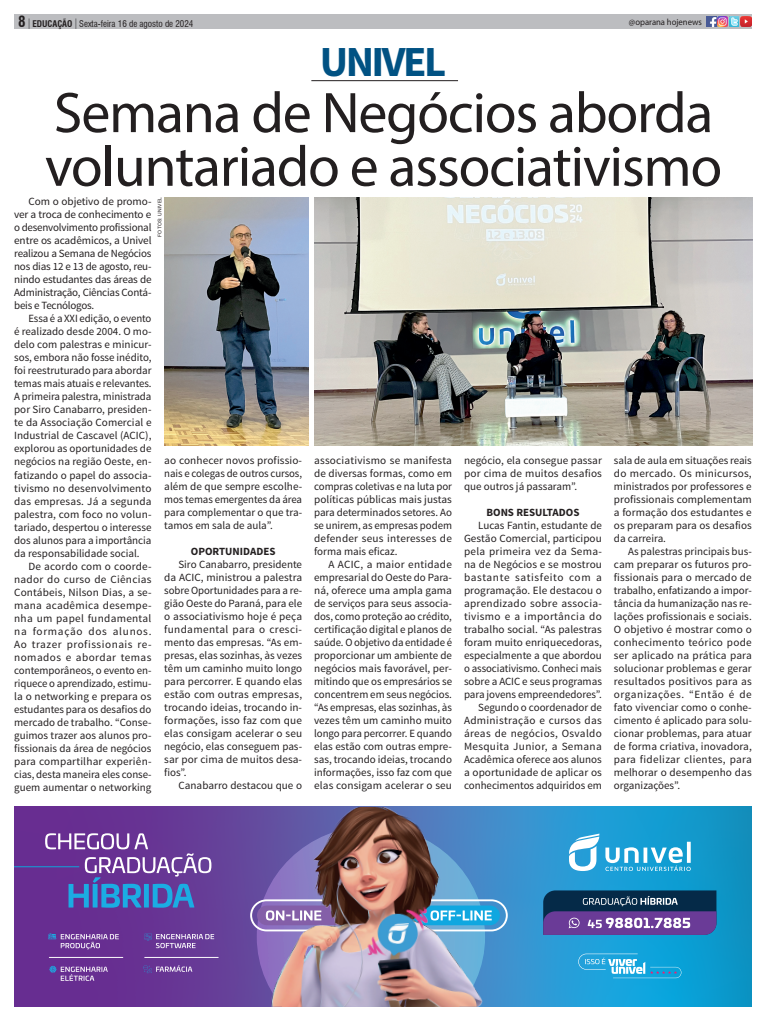
<style>
.page{position:relative;width:766px;height:1021px;background:#fff}
.page>*{position:absolute;margin:0;border:0;box-sizing:border-box;transform-origin:0 0}
.TITULO_PRINCIPAL{font:57.7px "Myriad Pro";letter-spacing:-.02em;color:#231f20}
.titulo_nsr{font:700 42.9px "Source Sans Pro";letter-spacing:-.06em;color:#015283}
.t1{font:700 condensed 15px "Swiss 721 BT";color:#231f20}
.TEXTO_ESSE{font:11px/13px "Source Sans Pro";color:#231f20;text-align:justify}
.TEXTO_ESSE-2{font:700 11px "Source Sans Pro";color:#231f20}
.t2{font:condensed 9px "Swiss 721 BT";color:#231f20}
.t3{font:9px "Myriad Pro";color:#231f20;scale:.96 1}
.Crédito{font:5px "Arial";letter-spacing:.035em;color:#231f20}
.s1{font-weight:700}
</style>
<div class="page">
<hr style="left:311px;top:80px;width:147px;height:1px;background:#231f20">
<div style="left:14px;top:14px;width:737px;height:15px;background:#bcbdc0"></div>
<svg style="left:706px;top:16px;width:45px;height:11px"></svg>
<svg style="left:14px;top:806px;width:737px;height:200px"></svg>
<svg style="left:250px;top:899px;width:257px;height:32px"></svg>
<img style="left:255px;top:806px;width:240px;height:200px">
<svg style="left:45px;top:833px;width:166px;height:74px"></svg>
<hr style="left:14px;top:866px;width:65px;height:1px;background:#0ea5db">
<svg style="left:143px;top:965px;width:49px;height:8px"></svg>
<svg style="left:144px;top:933px;width:70px;height:15px"></svg>
<hr style="left:145px;top:957px;width:73px;height:1px;background:#fff">
<svg style="left:48px;top:933px;width:71px;height:16px"></svg>
<svg style="left:49px;top:965px;width:59px;height:15px"></svg>
<hr style="left:49px;top:957px;width:74px;height:1px;background:#fff">
<svg style="left:578px;top:953px;width:103px;height:25px"></svg>
<svg style="left:567px;top:833px;width:32px;height:38px"></svg>
<svg style="left:605px;top:841px;width:85px;height:30px"></svg>
<svg style="left:543px;top:890px;width:173px;height:44px"></svg>
<svg style="left:14px;top:1001px;width:2px;height:6px"></svg>
<img style="left:164px;top:197px;width:144px;height:248px">
<img style="left:314px;top:197px;width:438px;height:248px">
<p class="t1" style="left:18px;top:13px;width:9px">8</p>
<p class="t2" style="left:32px;top:18px;width:162px"><span class="s1">EDUCAÇÃO</span> Sexta-feira 16 de agosto de 2024</p>
<p class="t3" style="left:628px;top:16px;width:77px">@oparana hojenews</p>
<p class="titulo_nsr" style="left:320px;top:34px;width:128px">UNIVEL</p>
<p class="TITULO_PRINCIPAL" style="left:54px;top:77px;width:661px">Semana de Negócios aborda</p>
<p class="TITULO_PRINCIPAL" style="left:45px;top:131px;width:678px">voluntariado e associativismo</p>
<p class="Crédito" style="left:156px;top:237px;width:41px;rotate:-90deg">FOTOS: UNIVEL</p>
<p class="TEXTO_ESSE" style="left:14px;top:195px;width:139px;text-indent:14px">Com o objetivo de promo&shy;ver a troca de conhecimento e o desenvolvimento profissional entre os acadêmicos, a Univel realizou a Semana de Negócios nos dias 12 e 13 de agosto, reu&shy;nindo estudantes das áreas de Administração, Ciências Contá&shy;beis e Tecnólogos.</p>
<p class="TEXTO_ESSE" style="left:14px;top:312px;width:139px;text-indent:14px">Essa é a XXI edição, o evento é realizado desde 2004. O mo&shy;delo com palestras e minicur&shy;sos, embora não fosse inédito, foi reestruturado para abordar temas mais atuais e relevantes.<br>A primeira palestra, ministrada por Siro Canabarro, presiden&shy;te da Associação Comercial e Industrial de Cascavel (ACIC), explorou as oportunidades de negócios na região Oeste, en&shy;fatizando o papel do associa&shy;tivismo no desenvolvimento das empresas. Já a segunda palestra, com foco no volun&shy;tariado, despertou o interesse dos alunos para a importância da responsabilidade social.</p>
<p class="TEXTO_ESSE" style="left:14px;top:559px;width:139px;text-indent:14px">De acordo com o coorde&shy;nador do curso de Ciências Contábeis, Nilson Dias, a se&shy;mana acadêmica desempe&shy;nha um papel fundamental na formação dos alunos.<br>Ao trazer profissionais re&shy;nomados e abordar temas contemporâneos, o evento en&shy;riquece o aprendizado, estimu&shy;la o networking e prepara os estudantes para os desafios do mercado de trabalho. “Conse&shy;guimos trazer aos alunos pro&shy;fissionais da área de negócios para compartilhar experiên&shy;cias, desta maneira eles conse&shy;guem aumentar o networking</p>
<p class="TEXTO_ESSE" style="left:164px;top:454px;width:139px">ao conhecer novos profissio&shy;nais e colegas de outros cursos, além de que sempre escolhe&shy;mos temas emergentes da área para complementar o que tra&shy;tamos em sala de aula”.</p>
<p class="TEXTO_ESSE-2" style="left:191px;top:544px;width:86px">OPORTUNIDADES</p>
<p class="TEXTO_ESSE" style="left:164px;top:558px;width:139px;text-indent:14px">Siro Canabarro, presidente da ACIC, ministrou a palestra sobre Oportunidades para a re&shy;gião Oeste do Paraná, para ele o associativismo hoje é peça fundamental para o cresci&shy;mento das empresas. “As em&shy;presas, elas sozinhas, às vezes têm um caminho muito longo para percorrer. E quando elas estão com outras empresas, trocando ideias, trocando in&shy;formações, isso faz com que elas consigam acelerar o seu negócio, elas conseguem pas&shy;sar por cima de muitos desa&shy;fios”.</p>
<p class="TEXTO_ESSE" style="left:178px;top:779px;width:125px">Canabarro destacou que o</p>
<p class="TEXTO_ESSE" style="left:314px;top:454px;width:139px">associativismo se manifesta de diversas formas, como em compras coletivas e na luta por políticas públicas mais justas para determinados setores. Ao se unirem, as empresas podem defender seus interesses de forma mais eficaz.</p>
<p class="TEXTO_ESSE" style="left:314px;top:558px;width:139px;text-indent:14px">A ACIC, a maior entidade empresarial do Oeste do Para&shy;ná, oferece uma ampla gama de serviços para seus associa&shy;dos, como proteção ao crédito, certificação digital e planos de saúde. O objetivo da entidade é proporcionar um ambiente de negócios mais favorável, per&shy;mitindo que os empresários se concentrem em seus negócios. “As empresas, elas sozinhas, às vezes têm um caminho muito longo para percorrer. E quando elas estão com outras empre&shy;sas, trocando ideias, trocando informações, isso faz com que elas consigam acelerar o seu</p>
<p class="TEXTO_ESSE" style="left:464px;top:454px;width:139px">negócio, ela consegue passar por cima de muitos desafios que outros já passaram”.</p>
<p class="TEXTO_ESSE-2" style="left:486px;top:505px;width:94px">BONS RESULTADOS</p>
<p class="TEXTO_ESSE" style="left:464px;top:519px;width:139px;text-indent:14px">Lucas Fantin, estudante de Gestão Comercial, participou pela primeira vez da Sema&shy;na de Negócios e se mostrou bastante satisfeito com a programação. Ele destacou o aprendizado sobre associa&shy;tivismo e a importância do trabalho social. “As palestras foram muito enriquecedoras, especialmente a que abordou o associativismo. Conheci mais sobre a ACIC e seus programas para jovens empreendedores”.</p>
<p class="TEXTO_ESSE" style="left:464px;top:701px;width:139px;text-indent:14px">Segundo o coordenador de Administração e cursos das áreas de negócios, Osvaldo Mesquita Junior, a Semana Acadêmica oferece aos alunos a oportunidade de aplicar os conhecimentos adquiridos em</p>
<p class="TEXTO_ESSE" style="left:613px;top:454px;width:139px">sala de aula em situações reais do mercado. Os minicursos, ministrados por professores e profissionais complementam a formação dos estudantes e os preparam para os desafios da carreira.</p>
<p class="TEXTO_ESSE" style="left:613px;top:545px;width:139px;text-indent:14px">As palestras principais bus&shy;cam preparar os futuros pro&shy;fissionais para o mercado de trabalho, enfatizando a impor&shy;tância da humanização nas re&shy;lações profissionais e sociais.<br>O objetivo é mostrar como o conhecimento teórico pode ser aplicado na prática para solucionar problemas e gerar resultados positivos para as organizações. “Então é de fato vivenciar como o conhe&shy;cimento é aplicado para solu&shy;cionar problemas, para atuar de forma criativa, inovadora, para fidelizar clientes, para melhorar o desempenho das organizações”.</p>
</div>
